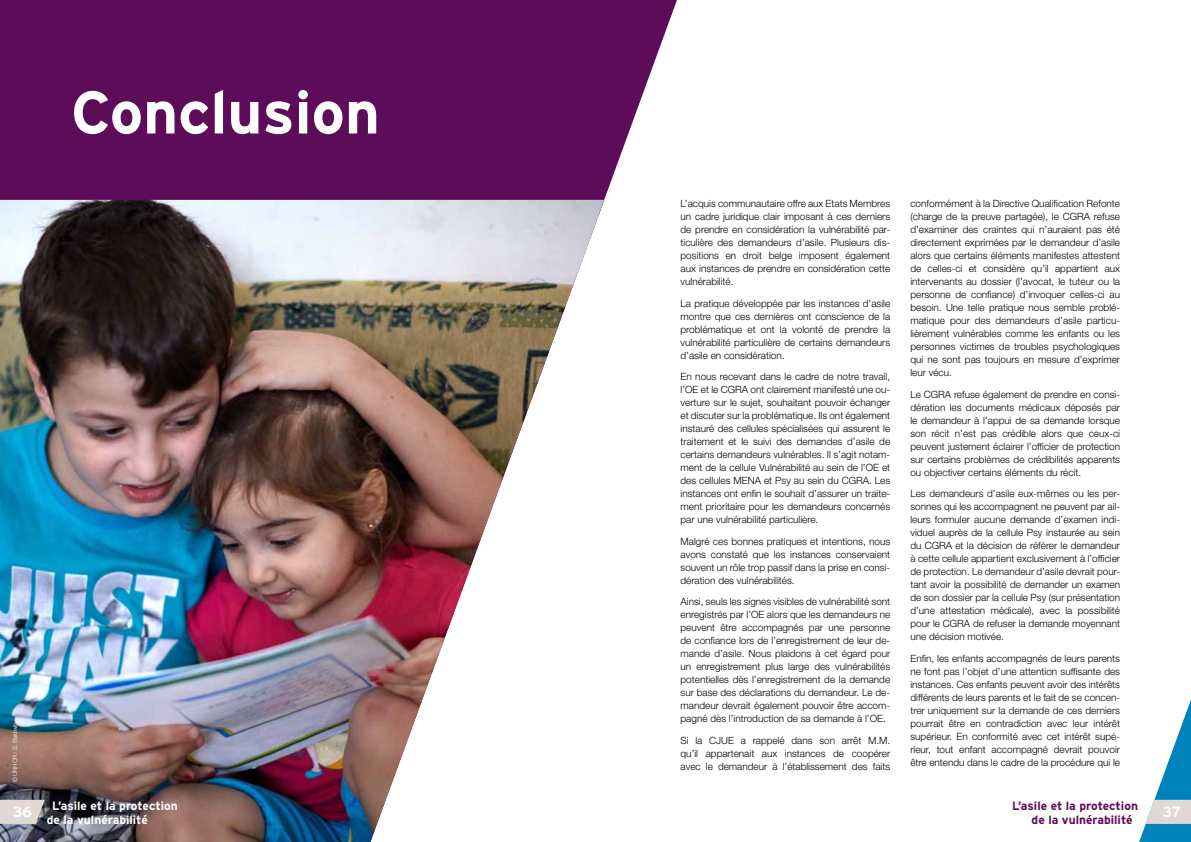
<style>
.page{position:relative;width:1191px;height:842px;background:#fff}
.page>*{position:absolute;margin:0;border:0;box-sizing:border-box;transform-origin:0 0}
.t1{font:700 60px "Interstate";color:#fff}
.t2{font:700 15px "Interstate";color:#fff}
.t3{font:700 12px/14.4px "Interstate";color:#5d0c5a}
.t4{font:700 12px/14.4px "Interstate";color:#fff}
.t5{font:300 10px/13px "Helvetica Neue LT Std";color:#000;text-align:justify}
.t6{font:300 6px "Helvetica Neue LT Std";color:#fff}
</style>
<div class="page">
<div style="left:0;top:0;width:677px;height:201px;background:#5d0c5a"></div>
<img style="left:0;top:200px;width:604px;height:642px">
<svg style="left:0;top:800px;width:45px;height:24px"></svg>
<svg style="left:1139px;top:700px;width:52px;height:142px"></svg>
<h1 class="t1" style="left:71px;top:79px;width:310px">Conclusion</h1>
<p class="t6" style="left:11px;top:782px;width:62px;rotate:-90deg">© UNHCR / S. Baldwin</p>
<p class="t5" style="left:680px;top:197px;width:211px">L’acquis communautaire offre aux Etats Membres un cadre juridique clair imposant à ces derniers de prendre en considération la vulnérabilité par&shy;ticulière des demandeurs d’asile. Plusieurs dis&shy;positions en droit belge imposent également aux instances de prendre en considération cette vulnérabilité.</p>
<p class="t5" style="left:680px;top:296px;width:211px">La pratique développée par les instances d’asile montre que ces dernières ont conscience de la problématique et ont la volonté de prendre la vulnérabilité particulière de certains demandeurs d’asile en considération.</p>
<p class="t5" style="left:680px;top:370px;width:211px">En nous recevant dans le cadre de notre travail, l’OE et le CGRA ont clairement manifesté une ou&shy;verture sur le sujet, souhaitant pouvoir échanger et discuter sur la problématique. Ils ont également instauré des cellules spécialisées qui assurent le traitement et le suivi des demandes d’asile de certains demandeurs vulnérables. Il s’agit notam&shy;ment de la cellule Vulnérabilité au sein de l’OE et des cellules MENA et Psy au sein du CGRA. Les instances ont enfin le souhait d’assurer un traite&shy;ment prioritaire pour les demandeurs concernés par une vulnérabilité particulière.</p>
<p class="t5" style="left:680px;top:534px;width:211px">Malgré ces bonnes pratiques et intentions, nous avons constaté que les instances conservaient souvent un rôle trop passif dans la prise en consi&shy;dération des vulnérabilités.</p>
<p class="t5" style="left:680px;top:595px;width:211px">Ainsi, seuls les signes visibles de vulnérabilité sont enregistrés par l’OE alors que les demandeurs ne peuvent être accompagnés par une personne de confiance lors de l’enregistrement de leur de&shy;mande d’asile. Nous plaidons à cet égard pour un enregistrement plus large des vulnérabilités potentielles dès l’enregistrement de la demande sur base des déclarations du demandeur. Le de&shy;mandeur devrait également pouvoir être accom&shy;pagné dès l’introduction de sa demande à l’OE.</p>
<p class="t5" style="left:680px;top:733px;width:211px">Si la CJUE a rappelé dans son arrêt M.M. qu’il appartenait aux instances de coopérer avec le demandeur à l’établissement des faits</p>
<p class="t5" style="left:910px;top:197px;width:211px">conformément à la Directive Qualification Refonte (charge de la preuve partagée), le CGRA refuse d’examiner des craintes qui n’auraient pas été directement exprimées par le demandeur d’asile alors que certains éléments manifestes attestent de celles-ci et considère qu’il appartient aux intervenants au dossier (l’avocat, le tuteur ou la personne de confiance) d’invoquer celles-ci au besoin. Une telle pratique nous semble problé&shy;matique pour des demandeurs d’asile particu&shy;lièrement vulnérables comme les enfants ou les personnes victimes de troubles psychologiques qui ne sont pas toujours en mesure d’exprimer leur vécu.</p>
<p class="t5" style="left:910px;top:387px;width:211px">Le CGRA refuse également de prendre en consi&shy;dération les documents médicaux déposés par le demandeur à l’appui de sa demande lorsque son récit n’est pas crédible alors que ceux-ci peuvent justement éclairer l’officier de protection sur certains problèmes de crédibilités apparents ou objectiver certains éléments du récit.</p>
<p class="t5" style="left:910px;top:487px;width:211px">Les demandeurs d’asile eux-mêmes ou les per&shy;sonnes qui les accompagnent ne peuvent par ail&shy;leurs formuler aucune demande d’examen indi&shy;viduel auprès de la cellule Psy instaurée au sein du CGRA et la décision de référer le demandeur à cette cellule appartient exclusivement à l’officier de protection. Le demandeur d’asile devrait pour&shy;tant avoir la possibilité de demander un examen de son dossier par la cellule Psy (sur présentation d’une attestation médicale), avec la possibilité pour le CGRA de refuser la demande moyennant une décision motivée.</p>
<p class="t5" style="left:910px;top:651px;width:211px">Enfin, les enfants accompagnés de leurs parents ne font pas l’objet d’une attention suffisante des instances. Ces enfants peuvent avoir des intérêts différents de leurs parents et le fait de se concen&shy;trer uniquement sur la demande de ces derniers pourrait être en contradiction avec leur intérêt supérieur. En conformité avec cet intérêt supé&shy;rieur, tout enfant accompagné devrait pouvoir être entendu dans le cadre de la procédure qui le</p>
<p class="t4" style="left:47px;top:798px;width:132px;text-indent:5px">L’asile et la protection de la vulnérabilité</p>
<p class="t3" style="left:1031px;top:798px;width:108px;text-indent:-19px">L’asile et la protection de la vulnérabilité</p>
<h2 class="t2" style="left:13px;top:803px;width:21px">36</h2>
<h2 class="t2" style="left:1162px;top:803px;width:20px">37</h2>
</div>
